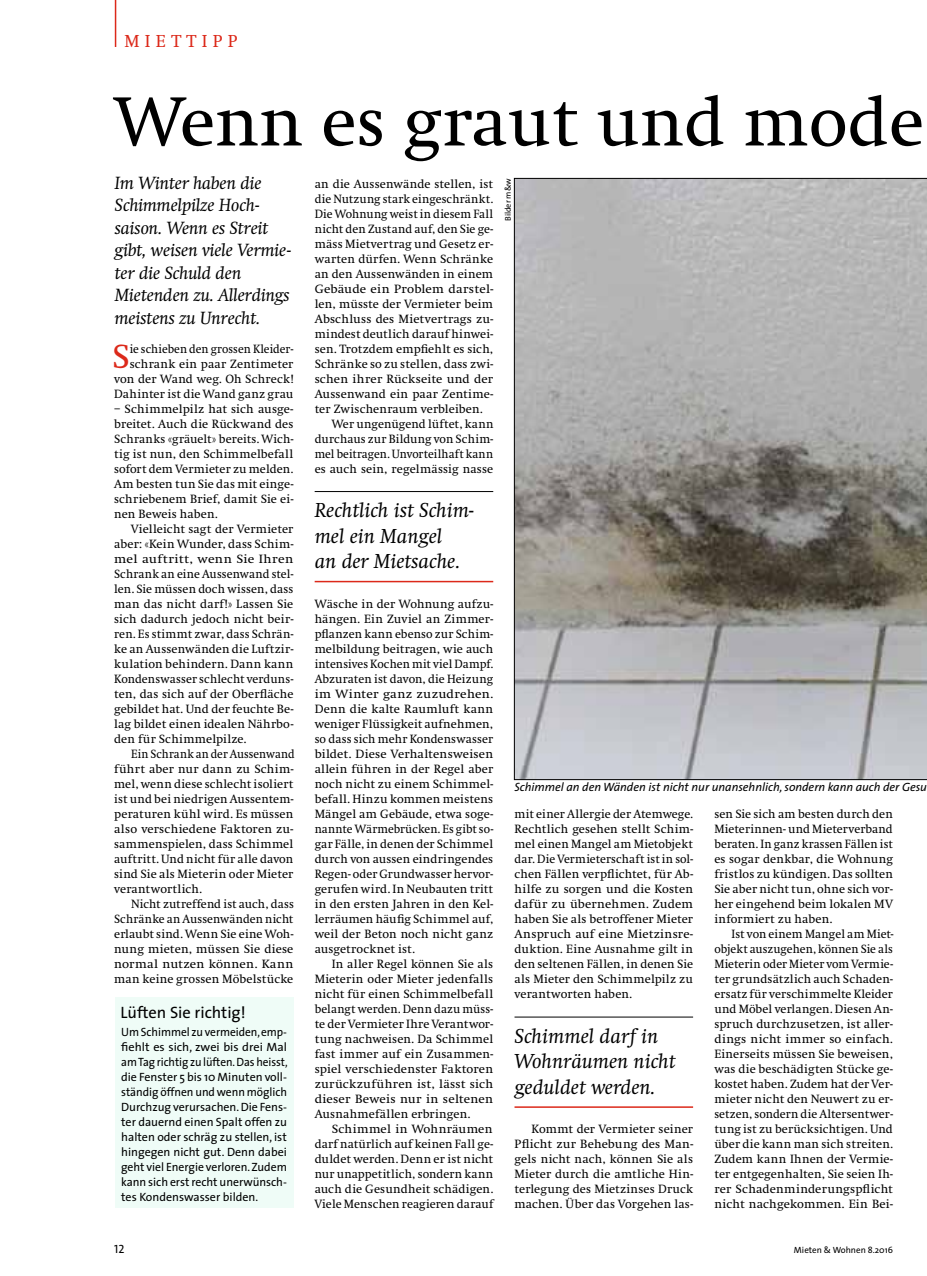
<style>
.page{position:relative;width:927px;height:1276px;background:#fff}
.page>*{position:absolute;margin:0;border:0;box-sizing:border-box;transform-origin:0 0}
.t1{font:72px "Swift";color:#000}
.t2{font:34.95px "Swift";color:#dc291a}
.t3{font:italic 21px/25.5px "Swift";color:#000}
.t4{font:italic 18px/22.5px "Swift Neue LT Pro";color:#000}
.t5{font:18px "Swift";letter-spacing:.3em;color:#dc291a}
.t6{font:16.5px "The Sans";color:#000}
.t7{font:12.45px/15px "Swift";letter-spacing:.015em;color:#000;text-align:justify}
.t8{font:12.45px/15px "Swift";letter-spacing:.015em;color:#000;text-align:justify;scale:.93 1}
.t9{font:12.45px/15px "Swift";letter-spacing:.015em;color:#000;text-align:right;scale:.94 1}
.t10{font:12px/15px "The Sans";color:#000;scale:.95 1}
.t11{font:italic 12px "The Sans";color:#000}
.t12{font:12px "The Sans Caps";color:#000}
.t13{font:9px "The Sans";color:#000}
.t14{font:8.25px "The Sans";color:#000}
</style>
<div class="page">
<hr style="left:115px;top:0;width:1px;height:47px;background:#dc291a">
<svg style="left:514px;top:178px;width:413px;height:602px;background:#a4a3a1"></svg>
<hr style="left:514px;top:1016px;width:179px;height:1px;background:#000">
<hr style="left:514px;top:1106px;width:179px;height:2px;background:#dc291a">
<hr style="left:315px;top:491px;width:178px;height:1px;background:#000">
<hr style="left:315px;top:581px;width:178px;height:1px;background:#dc291a">
<div style="left:115px;top:998px;width:178px;height:210px;background:#effcf7"></div>
<h1 class="t5" style="left:124px;top:31px;width:115px">MIETTIPP</h1>
<h2 class="t1" style="left:115px;top:83px;width:811px">Wenn es graut und mode</h2>
<p class="t14" style="left:501px;top:221px;width:44px;rotate:-90deg">Bilder m&amp;w</p>
<p class="t4" style="left:115px;top:171px;width:177px">Im Winter haben die<br>Schimmelpilze Hoch&shy;saison. Wenn es Streit gibt, weisen viele Vermie&shy;ter die Schuld den<br>Mietenden zu. Allerdings meistens zu Unrecht.</p>
<p class="t2" style="left:112px;top:337px;width:19px">S</p>
<p class="t7" style="left:315px;top:176px;width:180px">an die Aussenwände stellen, ist die Nutzung stark eingeschränkt.<br>Die Wohnung weist in diesem Fall nicht den Zustand auf, den Sie ge&shy;mäss Mietvertrag und Gesetz er&shy;warten dürfen. Wenn Schränke an den Aussenwänden in einem Gebäude ein Problem darstel&shy;len, müsste der Vermieter beim Abschluss des Mietvertrags zu&shy;mindest deutlich darauf hinwei&shy;sen. Trotzdem empfiehlt es sich, Schränke so zu stellen, dass zwi&shy;schen ihrer Rückseite und der Aussenwand ein paar Zentime&shy;ter Zwischenraum verbleiben.</p>
<p class="t7" style="left:315px;top:416px;width:180px;text-indent:17px">Wer ungenügend lüftet, kann durchaus zur Bildung von Schim&shy;mel beitragen. Unvorteilhaft kann es auch sein, regelmässig nasse</p>
<p class="t9" style="left:114px;top:341px;width:192px">ie schieben den grossen Kleider&shy;schrank ein paar Zentimeter von der Wand weg. Oh Schreck!<br>Dahinter ist die Wand ganz grau</p>
<p class="t7" style="left:114px;top:401px;width:181px">– Schimmelpilz hat sich ausge&shy;breitet. Auch die Rückwand des Schranks «gräuelt» bereits. Wich&shy;tig ist nun, den Schimmelbefall sofort dem Vermieter zu melden.<br>Am besten tun Sie das mit einge&shy;schriebenem Brief, damit Sie ei&shy;nen Beweis haben.</p>
<p class="t7" style="left:114px;top:521px;width:181px;text-indent:17px">Vielleicht sagt der Vermieter aber: «Kein Wunder, dass Schim&shy;mel auftritt, wenn Sie Ihren Schrank an eine Aussenwand stel&shy;len. Sie müssen doch wissen, dass man das nicht darf!» Lassen Sie sich dadurch jedoch nicht beir&shy;ren. Es stimmt zwar, dass Schrän&shy;ke an Aussenwänden die Luftzir&shy;kulation behindern. Dann kann Kondenswasser schlecht verduns&shy;ten, das sich auf der Oberfläche gebildet hat. Und der feuchte Be&shy;lag bildet einen idealen Nährbo&shy;den für Schimmelpilze.</p>
<p class="t8" style="left:114px;top:746px;width:196px;text-indent:17px">Ein Schrank an der Aussenwand führt aber nur dann zu Schim&shy;mel, wenn diese schlecht isoliert ist und bei niedrigen Aussentem&shy;peraturen kühl wird. Es müssen also verschiedene Faktoren zu&shy;sammenspielen, dass Schimmel auftritt. Und nicht für alle davon sind Sie als Mieterin oder Mieter verantwortlich.</p>
<p class="t7" style="left:114px;top:896px;width:181px;text-indent:17px">Nicht zutreffend ist auch, dass Schränke an Aussenwänden nicht erlaubt sind. Wenn Sie eine Woh&shy;nung mieten, müssen Sie diese normal nutzen können. Kann man keine grossen Möbelstücke</p>
<p class="t3" style="left:315px;top:498px;width:160px">Rechtlich ist Schim&shy;mel ein Mangel<br>an der Mietsache.</p>
<p class="t7" style="left:315px;top:596px;width:180px">Wäsche in der Wohnung aufzu&shy;hängen. Ein Zuviel an Zimmer&shy;pflanzen kann ebenso zur Schim&shy;melbildung beitragen, wie auch intensives Kochen mit viel Dampf.<br>Abzuraten ist davon, die Heizung im Winter ganz zuzudrehen.<br>Denn die kalte Raumluft kann weniger Flüssigkeit aufnehmen, so dass sich mehr Kondenswasser bildet. Diese Verhaltensweisen allein führen in der Regel aber noch nicht zu einem Schimmel&shy;befall. Hinzu kommen meistens Mängel am Gebäude, etwa soge&shy;nannte Wärmebrücken. Es gibt so&shy;gar Fälle, in denen der Schimmel durch von aussen eindringendes Regen- oder Grundwasser hervor&shy;gerufen wird. In Neubauten tritt in den ersten Jahren in den Kel&shy;lerräumen häufig Schimmel auf, weil der Beton noch nicht ganz ausgetrocknet ist.</p>
<p class="t7" style="left:315px;top:956px;width:180px;text-indent:17px">In aller Regel können Sie als Mieterin oder Mieter jedenfalls nicht für einen Schimmelbefall belangt werden. Denn dazu müss&shy;te der Vermieter Ihre Verantwor&shy;tung nachweisen. Da Schimmel fast immer auf ein Zusammen&shy;spiel verschiedenster Faktoren zurückzuführen ist, lässt sich dieser Beweis nur in seltenen Ausnahmefällen erbringen.</p>
<p class="t7" style="left:315px;top:1121px;width:180px;text-indent:17px">Schimmel in Wohnräumen darf natürlich auf keinen Fall ge&shy;duldet werden. Denn er ist nicht nur unappetitlich, sondern kann auch die Gesundheit schädigen.<br>Viele Menschen reagieren darauf</p>
<p class="t11" style="left:514px;top:777px;width:414px">Schimmel an den Wänden ist nicht nur unansehnlich, sondern kann auch der Gesu</p>
<p class="t7" style="left:514px;top:806px;width:180px">mit einer Allergie der Atemwege.<br>Rechtlich gesehen stellt Schim&shy;mel einen Mangel am Mietobjekt dar. Die Vermieterschaft ist in sol&shy;chen Fällen verpflichtet, für Ab&shy;hilfe zu sorgen und die Kosten dafür zu übernehmen. Zudem haben Sie als betroffener Mieter Anspruch auf eine Mietzinsre&shy;duktion. Eine Ausnahme gilt in den seltenen Fällen, in denen Sie als Mieter den Schimmelpilz zu verantworten haben.</p>
<p class="t7" style="left:714px;top:806px;width:180px">sen Sie sich am besten durch den Mieterinnen- und Mieterverband beraten. In ganz krassen Fällen ist es sogar denkbar, die Wohnung fristlos zu kündigen. Das sollten Sie aber nicht tun, ohne sich vor&shy;her eingehend beim lokalen MV informiert zu haben.</p>
<p class="t7" style="left:714px;top:926px;width:181px;text-indent:17px">Ist von einem Mangel am Miet&shy;objekt auszugehen, können Sie als Mieterin oder Mieter vom Vermie&shy;ter grundsätzlich auch Schaden&shy;ersatz für verschimmelte Kleider und Möbel verlangen. Diesen An&shy;spruch durchzusetzen, ist aller&shy;dings nicht immer so einfach.<br>Einerseits müssen Sie beweisen, was die beschädigten Stücke ge&shy;kostet haben. Zudem hat der Ver&shy;mieter nicht den Neuwert zu er&shy;setzen, sondern die Altersentwer&shy;tung ist zu berücksichtigen. Und über die kann man sich streiten.<br>Zudem kann Ihnen der Vermie&shy;ter entgegenhalten, Sie seien Ih&shy;rer Schadenminderungspflicht nicht nachgekommen. Ein Bei-</p>
<h3 class="t6" style="left:120px;top:998px;width:127px">Lüften Sie richtig!</h3>
<p class="t10" style="left:121px;top:1023px;width:177px">Um Schimmel zu vermeiden, emp&shy;fiehlt es sich, zwei bis drei Mal am Tag richtig zu lüften. Das heisst, die Fenster 5 bis 10 Minuten voll&shy;ständig öffnen und wenn möglich<br>Durchzug verursachen. Die Fens&shy;ter dauernd einen Spalt offen zu halten oder schräg zu stellen, ist hingegen nicht gut. Denn dabei geht viel Energie verloren. Zudem kann sich erst recht unerwünsch&shy;tes Kondenswasser bilden.</p>
<p class="t3" style="left:514px;top:1023px;width:162px">Schimmel darf in<br>Wohnräumen nicht geduldet werden.</p>
<p class="t7" style="left:514px;top:1121px;width:180px;text-indent:17px">Kommt der Vermieter seiner Pflicht zur Behebung des Man&shy;gels nicht nach, können Sie als Mieter durch die amtliche Hin&shy;terlegung des Mietzinses Druck machen. Über das Vorgehen las-</p>
<p class="t12" style="left:114px;top:1239px;width:12px">12</p>
<p class="t13" style="left:794px;top:1242px;width:100px">Mieten &amp; Wohnen 8.2016</p>
</div>
